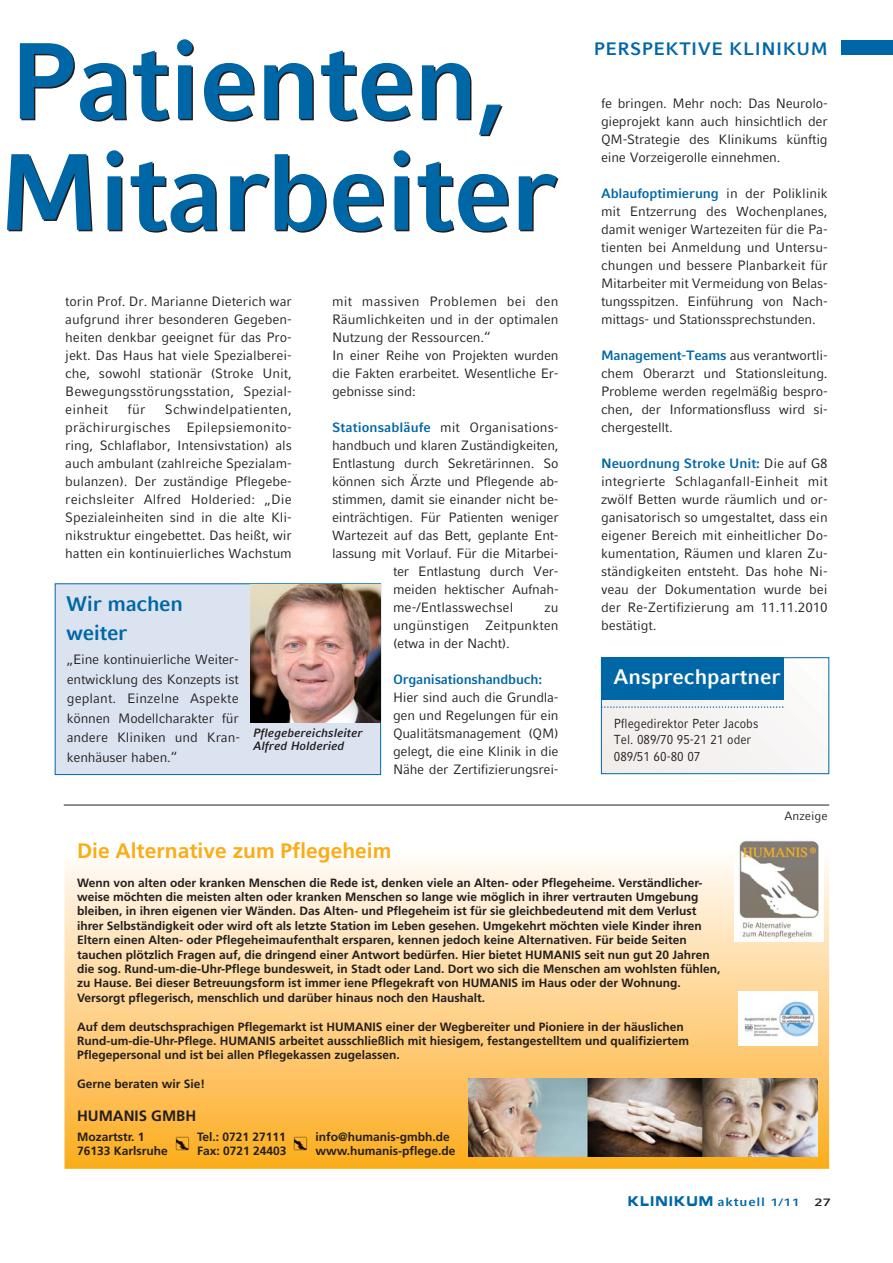
<style>
.page{position:relative;width:893px;height:1263px;background:#fff}
.page>*{position:absolute;margin:0;border:0;box-sizing:border-box;transform-origin:0 0}
.t1{font:700 108px/111px "Compatil Fact LT Com";letter-spacing:-.015em;color:#0067a6}
.t2{font:21px "Frutiger Bold+HLMFIK";color:#fbad18}
.t3{font:700 21px "Compatil Fact LT Com";color:#fff}
.t4{font:700 21px/29.4px "Compatil Fact LT Com";letter-spacing:-.015em;color:#0067a6}
.t5{font:700 18px "Compatil Fact LT Com";letter-spacing:.03em;color:#0067a6}
.t6{font:15px "Frutiger Bold+HLMFIK";color:#231f20}
.t7{font:13.5px/18px "Compatil Fact LT Com";letter-spacing:-.015em;color:#231f20;text-align:justify}
.t8{font:13.5px "Compatil Fact LT Com";letter-spacing:.005em;color:#231f20}
.t9{font:700 13.5px "Compatil Fact LT Com";letter-spacing:-.015em;color:#0067a6}
.t10{font:13.5px "Eurostile Bold Extended Two";letter-spacing:.1em;color:#0067a6;scale:.8 1}
.t11{font:13.05px/16.5px "Compatil Fact LT Com";color:#231f20;scale:.9 1}
.t12{font:12px/14.4px "Frutiger Bold+HLMFIK";color:#231f20}
.t13{font:italic 700 12px/13.5px "Compatil Fact LT Com";color:#231f20}
.t14{font:12px "Compatil Fact LT Com";color:#231f20}
.t15{font:700 10.8px "Compatil Fact LT Com";color:#231f20;scale:1.25 1}
.s1{font-weight:700;color:#0067a6}
.s2{font-family:"Compatil Fact LT Com";font-weight:700;font-size:12.15px}
.s3{font-family:"Compatil Fact LT Com";font-weight:700;font-size:10.8px}
</style>
<div class="page">
<div style="left:842px;top:41px;width:51px;height:14px;background:#0067a6"></div>
<svg style="left:64px;top:861px;width:765px;height:308px;background:#fdd491"></svg>
<img style="left:468px;top:1079px;width:349px;height:77px">
<img style="left:735px;top:840px;width:88px;height:102px">
<img style="left:738px;top:992px;width:79px;height:53px">
<svg style="left:173px;top:1144px;width:18px;height:2px"></svg>
<img style="left:173px;top:1136px;width:18px;height:8px">
<img style="left:173px;top:1146px;width:18px;height:6px">
<svg style="left:292px;top:1144px;width:17px;height:2px"></svg>
<img style="left:292px;top:1136px;width:17px;height:8px">
<img style="left:292px;top:1146px;width:17px;height:6px">
<hr style="left:64px;top:805px;width:765px;height:1px;background:#231f20">
<div style="left:601px;top:657px;width:182px;height:43px;background:#0067a6"></div>
<svg style="left:601px;top:658px;width:227px;height:115px"></svg>
<div style="left:56px;top:584px;width:324px;height:190px;background:#dbe3f0"></div>
<div style="left:55px;top:583px;width:326px;height:192px;border:1px solid #0067a6"></div>
<img style="left:251px;top:585px;width:129px;height:137px">
<h1 class="t1" style="left:-2px;top:37px;width:560px">Patienten,<br>Mitarbeiter</h1>
<p class="t7" style="left:332px;top:294px;width:228px;text-align:left">mit massiven Problemen bei den<br>Räum lichkeiten und in der optimalen<br>Nutzung der Ressourcen.“<br>In einer Reihe von Projekten wurden die Fakten erarbeitet. Wesentliche Er&shy;gebnisse sind:</p>
<p class="t8" style="left:332px;top:423px;width:228px"><span class="s1">Stationsabläufe</span> mit Organisations-</p>
<p class="t7" style="left:332px;top:438px;width:228px">handbuch und klaren Zuständigkeiten,</p>
<p class="t7" style="left:332px;top:456px;width:228px">Entlastung durch Sekretärinnen. So</p>
<p class="t7" style="left:332px;top:474px;width:228px">können sich Ärzte und Pflegende ab-</p>
<p class="t7" style="left:332px;top:492px;width:228px">stimmen, damit sie einander nicht be-</p>
<p class="t7" style="left:332px;top:510px;width:228px">einträchtigen. Für Patienten weniger</p>
<p class="t7" style="left:332px;top:528px;width:228px">Wartezeit auf das Bett, geplante Ent-</p>
<p class="t7" style="left:332px;top:546px;width:228px">lassung mit Vorlauf. Für die Mitarbei-</p>
<p class="t7" style="left:393px;top:564px;width:167px">ter Entlastung durch Ver-</p>
<p class="t7" style="left:393px;top:582px;width:167px">meiden hektischer Aufnah-</p>
<p class="t8" style="left:393px;top:603px;width:122px">me-/Entlasswechsel</p>
<p class="t7" style="left:65px;top:294px;width:228px">torin Prof. Dr. Marianne Dieterich war aufgrund ihrer besonderen Gegeben&shy;heiten denkbar geeignet für das Pro&shy;jekt. Das Haus hat viele Spezialberei&shy;che, sowohl stationär (Stroke Unit, Bewegungsstörungsstation, Spezial&shy;einheit</p>
<p class="t7" style="left:65px;top:402px;width:228px;text-indent:100px">Schwindelpatienten, prächirurgisches Epilepsiemonito&shy;ring, Schlaflabor, Intensivstation) als auch ambulant (zahlreiche Spezialam&shy;bulanzen). Der zuständige Pflegebe&shy;reichsleiter Alfred Holderied: „Die Spezialeinheiten sind in die alte Kli&shy;nikstruktur eingebettet. Das heißt, wir hatten ein kontinuierliches Wachstum</p>
<p class="t7" style="left:128px;top:402px;width:19px">für</p>
<h2 class="t4" style="left:66px;top:591px;width:118px">Wir machen weiter</h2>
<p class="t7" style="left:393px;top:600px;width:167px;text-indent:152px">zu ungünstigen Zeitpunkten (etwa in der Nacht).</p>
<p class="t9" style="left:393px;top:675px;width:151px">Organisationshandbuch:</p>
<p class="t7" style="left:393px;top:690px;width:167px">Hier sind auch die Grundla&shy;gen und Regelungen für ein Qualitätsmanagement (QM) gelegt, die eine Klinik in die Nähe der Zertifizierungsrei-</p>
<p class="t7" style="left:67px;top:651px;width:175px;line-height:19.5px">„Eine kontinuierliche Weiter&shy;entwicklung des Konzepts ist geplant. Ein zel ne Aspekte können Modell charakter für andere Kliniken und Kran&shy;kenhäuser haben.“</p>
<p class="t13" style="left:254px;top:727px;width:111px">Pflegebereichsleiter<br>Alfred Holderied</p>
<h3 class="t5" style="left:594px;top:43px;width:236px">PERSPEKTIVE KLINIKUM</h3>
<p class="t7" style="left:601px;top:96px;width:228px">fe bringen. Mehr noch: Das Neurolo&shy;gieprojekt kann auch hinsichtlich der QM-Strategie des Klinikums künftig eine Vorzeigerolle einnehmen.</p>
<p class="t7" style="left:601px;top:186px;width:228px"><span class="s1">Ablaufoptimierung</span> in der Poliklinik mit Entzerrung des Wochenplanes, damit weniger Wartezeiten für die Pa&shy;tienten bei Anmeldung und Untersu&shy;chungen und bessere Planbarkeit für Mitarbeiter mit Vermeidung von Be las - tungsspitzen. Einführung von Nach - mittags- und Stationssprechstunden.</p>
<p class="t7" style="left:601px;top:348px;width:228px"><span class="s1">Management-Teams</span> aus verantwortli&shy;chem Oberarzt und Stationsleitung.<br>Probleme werden regelmäßig bespro&shy;chen, der Informationsfluss wird si&shy;chergestellt.</p>
<p class="t7" style="left:601px;top:456px;width:228px"><span class="s1">Neuordnung Stroke Unit:</span> Die auf G8 integrierte Schlaganfall-Einheit mit zwölf Betten wurde räumlich und or&shy;ganisatorisch so umgestaltet, dass ein eigener Bereich mit einheitlicher Do&shy;kumentation, Räumen und klaren Zu&shy;ständigkeiten entsteht. Das hohe Ni&shy;veau der Dokumentation wurde bei der Re-Zertifizierung am 11.11.2010 bestätigt.</p>
<h2 class="t3" style="left:613px;top:669px;width:169px">Ansprechpartner</h2>
<p class="t11" style="left:614px;top:716px;width:162px">Pflegedirektor Peter Jacobs<br>Tel. 089/70 95-21 21 oder<br>089/51 60-80 07</p>
<p class="t14" style="left:784px;top:812px;width:45px">Anzeige</p>
<h2 class="t2" style="left:77px;top:840px;width:316px">Die Alternative zum Pflegeheim</h2>
<p class="t12" style="left:77px;top:876px;width:645px">Wenn von alten oder kranken Menschen die Rede ist, denken viele an Alten- oder Pflegeheime. Verständlicher&shy;weise möchten die meisten alten oder kranken Menschen so lange wie möglich in ihrer vertrauten Umgebung bleiben, in ihren eigenen vier Wänden. Das Alten- und Pflegeheim ist für sie gleichbedeutend mit dem Verlust ihrer Selbständigkeit oder wird oft als letzte Station im Leben gesehen. Umgekehrt möchten viele Kinder ihren Eltern einen Alten- oder Pflegeheimaufenthalt ersparen, kennen jedoch keine Alternativen. Für beide Seiten tauchen plötzlich Fragen auf, die dringend einer Antwort bedürfen. Hier bietet HUMANIS seit nun gut 20 Jahren die sog. Rund-um-die-Uhr-Pflege bundesweit, in Stadt oder Land. Dort wo sich die Menschen am wohlsten fühlen, zu Hause. Bei dieser Betreuungsform ist immer iene Pflegekraft von HUMANIS im Haus oder der Wohnung.<br>Versorgt pflegerisch, menschlich und darüber hinaus noch den Haushalt.</p>
<p class="t12" style="left:77px;top:1020px;width:614px">Auf dem deutschsprachigen Pflegemarkt ist HUMANIS einer der Wegbereiter und Pioniere in der häuslichen<br>Rund-um-die-Uhr-Pflege. HUMANIS arbeitet ausschließlich mit hiesigem, festangestelltem und qualifiziertem<br>Pflegepersonal und ist bei allen Pflegekassen zugelassen.</p>
<p class="t12" style="left:77px;top:1077px;width:130px">Gerne beraten wir Sie!</p>
<p class="t6" style="left:77px;top:1108px;width:121px">HUMANIS GMBH</p>
<p class="t12" style="left:77px;top:1130px;width:69px">Mozartstr. 1</p>
<p class="t12" style="left:197px;top:1130px;width:90px">Tel.: 0721 27111</p>
<p class="t12" style="left:316px;top:1130px;width:136px">info@humanis-gmbh.de</p>
<p class="t12" style="left:77px;top:1145px;width:92px">76133 Karlsruhe</p>
<p class="t12" style="left:197px;top:1145px;width:91px">Fax: 0721 24403</p>
<p class="t12" style="left:316px;top:1145px;width:142px">www.humanis-pflege.de</p>
<p class="t10" style="left:628px;top:1196px;width:216px">KLINIKUM <span class="s2">aktuell</span> <span class="s3">1/11</span></p>
<p class="t15" style="left:815px;top:1199px;width:14px">27</p>
</div>
